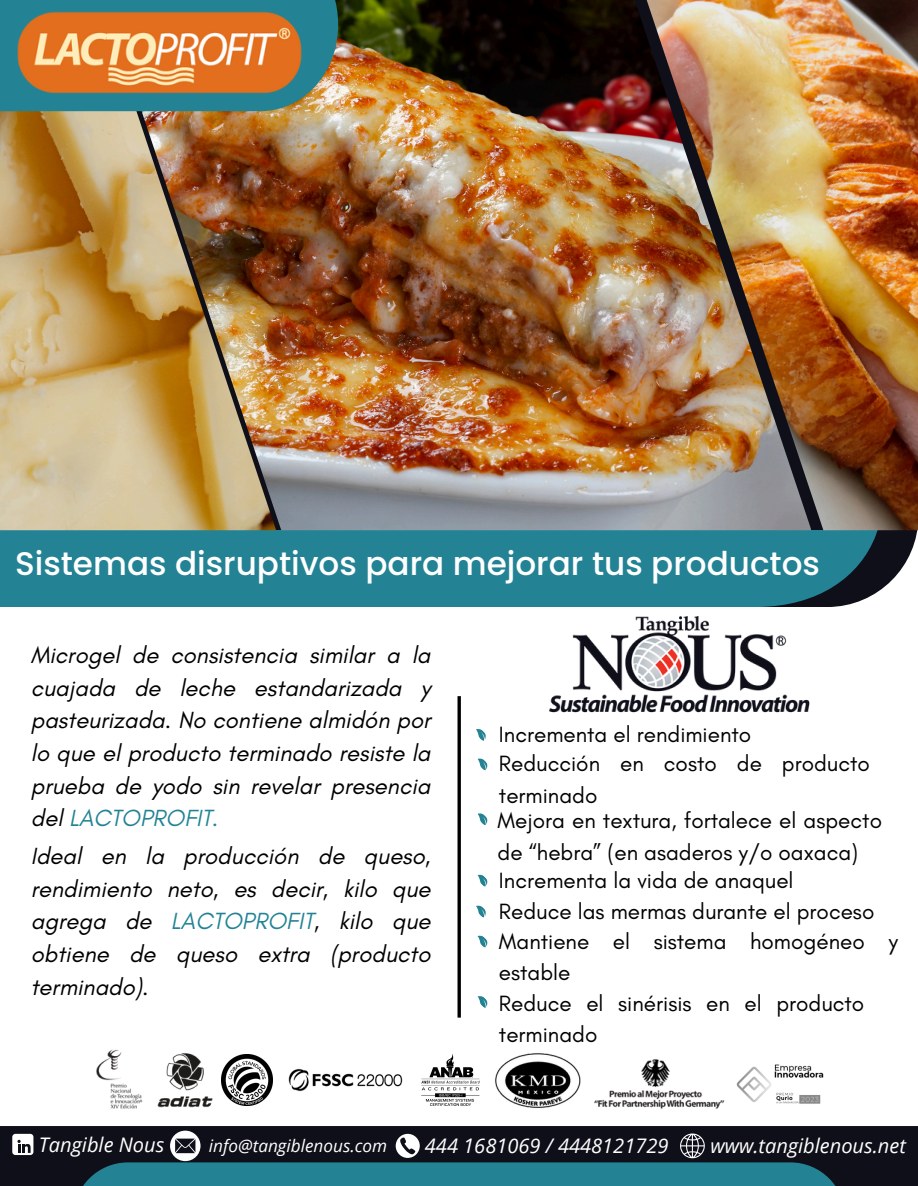
<style>
.page{position:relative;width:918px;height:1186px;background:#fff}
.page>*{position:absolute;margin:0;border:0;box-sizing:border-box;transform-origin:0 0}
.t1{font:500 32.7px "Poppins";color:#fff}
.t2{font:italic 23.85px/32.7px "Glacial Indifference";color:#000;text-align:justify}
.t3{font:22.5px/31.5px "Glacial Indifference";color:#000}
.t4{font:italic 20.1px "Open Sans";color:#fff}
.t5{font:italic 17.25px "Open Sans";color:#fff}
.s1{color:#238394}
</style>
<div class="page">
<div style="left:0;top:530px;width:882px;height:77px;background:#238394"></div>
<img style="left:275px;top:0;width:372px;height:530px">
<img style="left:0;top:111px;width:275px;height:419px">
<img style="left:647px;top:0;width:271px;height:530px">
<div style="left:0;top:0;width:338px;height:111px;background:#238394"></div>
<img style="left:17px;top:11px;width:285px;height:83px">
<img style="left:549px;top:616px;width:261px;height:97px">
<hr style="left:458px;top:696px;width:3px;height:321px;background:#000">
<svg style="left:476px;top:729px;width:10px;height:12px"></svg>
<svg style="left:477px;top:813px;width:11px;height:12px"></svg>
<svg style="left:477px;top:874px;width:11px;height:13px"></svg>
<svg style="left:476px;top:905px;width:10px;height:13px"></svg>
<svg style="left:477px;top:935px;width:11px;height:13px"></svg>
<div style="left:0;top:1126px;width:918px;height:60px;background:#0e0f19"></div>
<div style="left:73px;top:1162px;width:772px;height:24px;background:#238394"></div>
<img style="left:96px;top:1049px;width:47px;height:60px">
<img style="left:158px;top:1053px;width:55px;height:55px">
<img style="left:594px;top:1059px;width:131px;height:50px">
<img style="left:421px;top:1053px;width:59px;height:53px">
<img style="left:288px;top:1068px;width:115px;height:24px">
<img style="left:222px;top:1054px;width:51px;height:51px">
<img style="left:736px;top:1064px;width:88px;height:40px">
<img style="left:495px;top:1053px;width:86px;height:55px">
<div style="left:12px;top:1134px;width:21px;height:21px;background:#fff;border-radius:3px"></div>
<svg style="left:17px;top:1140px;width:14px;height:13px"></svg>
<svg style="left:396px;top:1134px;width:24px;height:24px"></svg>
<svg style="left:680px;top:1133px;width:25px;height:25px"></svg>
<svg style="left:170px;top:1130px;width:31px;height:31px"></svg>
<svg style="left:477px;top:758px;width:11px;height:13px"></svg>
<svg style="left:477px;top:996px;width:11px;height:12px"></svg>
<p class="t1" style="left:15px;top:541px;width:806px">Sistemas disruptivos para mejorar tus productos</p>
<p class="t2" style="left:31px;top:638px;width:401px">Microgel de consistencia similar a la cuajada de leche estandarizada y pasteurizada. No contiene almidón por lo que el producto terminado resiste la prueba de yodo sin revelar presencia del <span class="s1">LACTOPROFIT.</span></p>
<p class="t2" style="left:31px;top:839px;width:401px">Ideal en la producción de queso, rendimiento neto, es decir, kilo que agrega de <span class="s1">LACTOPROFIT</span>, kilo que obtiene de queso extra (producto terminado).</p>
<p class="t3" style="left:499px;top:718px;width:254px">Incrementa el rendimiento</p>
<p class="t3" style="left:499px;top:747px;width:372px">Reducción en costo de producto terminado</p>
<p class="t3" style="left:498px;top:804px;width:386px">Mejora en textura, fortalece el aspecto de “hebra” (en asaderos y/o oaxaca)</p>
<p class="t3" style="left:499px;top:864px;width:296px">Incrementa la vida de anaquel</p>
<p class="t3" style="left:499px;top:895px;width:377px">Reduce las mermas durante el proceso</p>
<p class="t3" style="left:499px;top:925px;width:401px">Mantiene el sistema homogéneo y estable</p>
<p class="t3" style="left:499px;top:987px;width:367px">Reduce el sinérisis en el producto terminado</p>
<p class="t4" style="left:39px;top:1130px;width:127px">Tangible Nous</p>
<p class="t5" style="left:209px;top:1133px;width:180px">info@tangiblenous.com</p>
<p class="t4" style="left:425px;top:1131px;width:245px">444 1681069 / 4448121729</p>
<p class="t4" style="left:710px;top:1131px;width:197px">www.tangiblenous.net</p>
</div>
